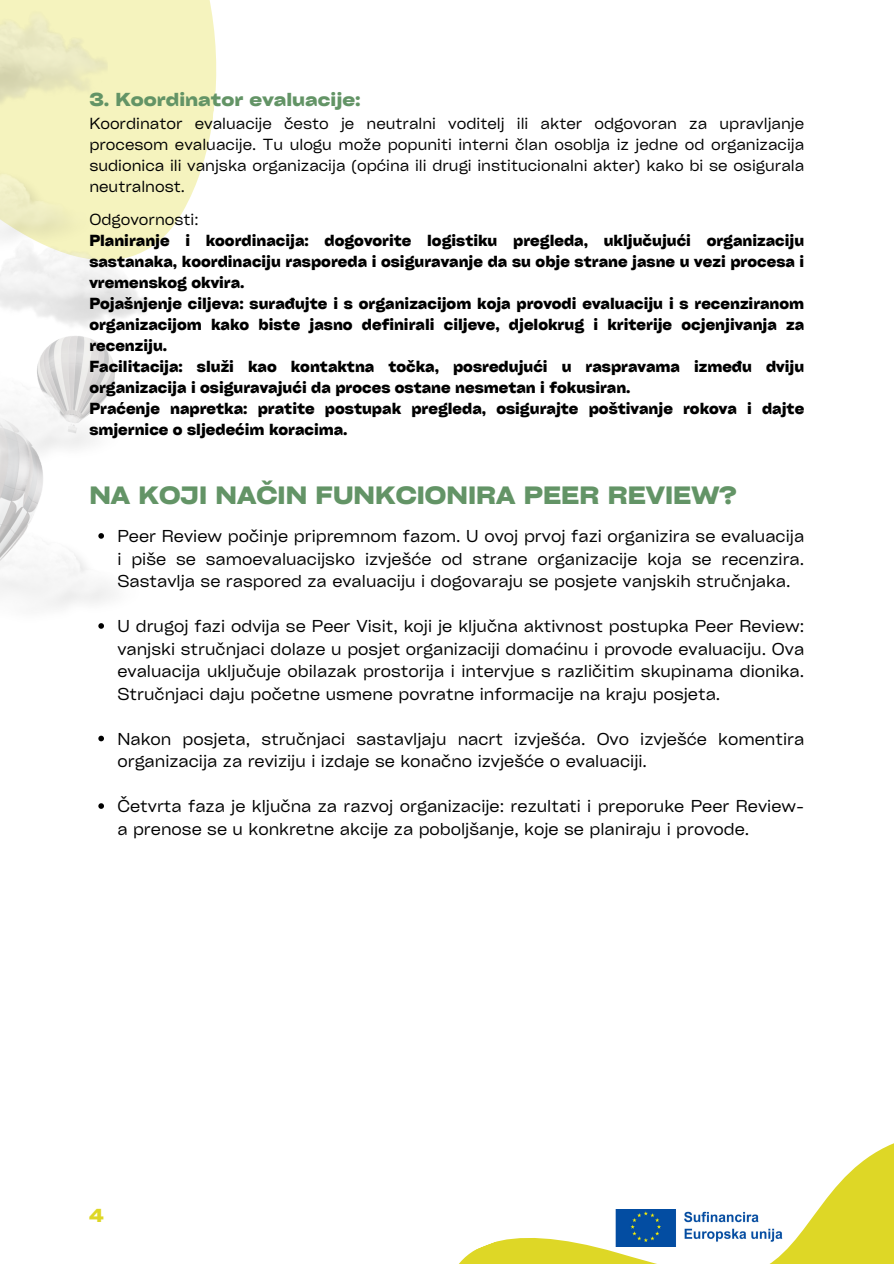
<style>
.page{position:relative;width:894px;height:1264px;background:#fff}
.page>*{position:absolute;margin:0;border:0;box-sizing:border-box;transform-origin:0 0}
.t1{font:700 expanded 24px "Cy Grotesk";color:#639466}
.t2{font:700 expanded 18px "Cy Grotesk";color:#639466}
.t3{font:700 expanded 18px "Cy Grotesk";color:#ded726}
.t4{font:16.5px/22.5px "Cy Grotesk Key";color:#000;text-align:justify}
.t5{font:700 15.3px/21px "Cy Grotesk Key";color:#000;text-align:justify}
.t6{font:15.3px/21px "Cy Grotesk Key";color:#000;text-align:justify}
</style>
<div class="page">
<svg style="left:459px;top:1143px;width:434px;height:120px"></svg>
<svg style="left:0;top:0;width:217px;height:234px;fill:#f5f3be"></svg>
<img style="left:0;top:210px;width:166px;height:108px">
<img style="left:0;top:10px;width:107px;height:105px">
<img style="left:60px;top:538px;width:54px;height:70px">
<img style="left:0;top:473px;width:60px;height:135px">
<img style="left:25px;top:302px;width:96px;height:68px">
<img style="left:0;top:156px;width:97px;height:102px">
<img style="left:0;top:370px;width:115px;height:103px">
<img style="left:613px;top:1208px;width:175px;height:38px">
<svg style="left:98px;top:533px;width:6px;height:5px"></svg>
<svg style="left:98px;top:623px;width:6px;height:5px"></svg>
<svg style="left:98px;top:735px;width:6px;height:6px"></svg>
<svg style="left:98px;top:803px;width:6px;height:5px"></svg>
<p class="t2" style="left:89px;top:88px;width:273px">3. Koordinator evaluacije:</p>
<h2 class="t6" style="left:89px;top:113px;width:716px">Koordinator evaluacije često je neutralni voditelj ili akter odgovoran za upravljanje procesom evaluacije. Tu ulogu može popuniti interni član osoblja iz jedne od organizacija sudionica ili vanjska organizacija (općina ili drugi institucionalni akter) kako bi se osigurala neutralnost.</h2>
<p class="t6" style="left:89px;top:208px;width:111px">Odgovornosti:</p>
<p class="t5" style="left:89px;top:229px;width:716px">Planiranje i koordinacija: dogovorite logistiku pregleda, uključujući organizaciju sastanaka, koordinaciju rasporeda i osiguravanje da su obje strane jasne u vezi procesa i vremenskog okvira.</p>
<p class="t5" style="left:89px;top:292px;width:716px">Pojašnjenje ciljeva: surađujte i s organizacijom koja provodi evaluaciju i s recenziranom organizacijom kako biste jasno definirali ciljeve, djelokrug i kriterije ocjenjivanja za recenziju.</p>
<p class="t5" style="left:89px;top:355px;width:716px">Facilitacija: služi kao kontaktna točka, posredujući u raspravama između dviju organizacija i osiguravajući da proces ostane nesmetan i fokusiran.</p>
<p class="t5" style="left:89px;top:397px;width:716px">Praćenje napretka: pratite postupak pregleda, osigurajte poštivanje rokova i dajte smjernice o sljedećim koracima.</p>
<p class="t1" style="left:89px;top:480px;width:648px">NA KOJI NAČIN FUNKCIONIRA PEER REVIEW?</p>
<p class="t4" style="left:117px;top:524px;width:688px">Peer Review počinje pripremnom fazom. U ovoj prvoj fazi organizira se evaluacija i piše se samoevaluacijsko izvješće od strane organizacije koja se recenzira.<br>Sastavlja se raspored za evaluaciju i dogovaraju se posjete vanjskih stručnjaka.</p>
<p class="t4" style="left:117px;top:614px;width:688px">U drugoj fazi odvija se Peer Visit, koji je ključna aktivnost postupka Peer Review: vanjski stručnjaci dolaze u posjet organizaciji domaćinu i provode evaluaciju. Ova evaluacija uključuje obilazak prostorija i intervjue s različitim skupinama dionika.<br>Stručnjaci daju početne usmene povratne informacije na kraju posjeta.</p>
<p class="t4" style="left:117px;top:726px;width:688px">Nakon posjeta, stručnjaci sastavljaju nacrt izvješća. Ovo izvješće komentira organizacija za reviziju i izdaje se konačno izvješće o evaluaciji.</p>
<p class="t4" style="left:117px;top:794px;width:688px">Četvrta faza je ključna za razvoj organizacije: rezultati i preporuke Peer Review&shy;a prenose se u konkretne akcije za poboljšanje, koje se planiraju i provode.</p>
<p class="t3" style="left:89px;top:1204px;width:16px">4</p>
</div>
